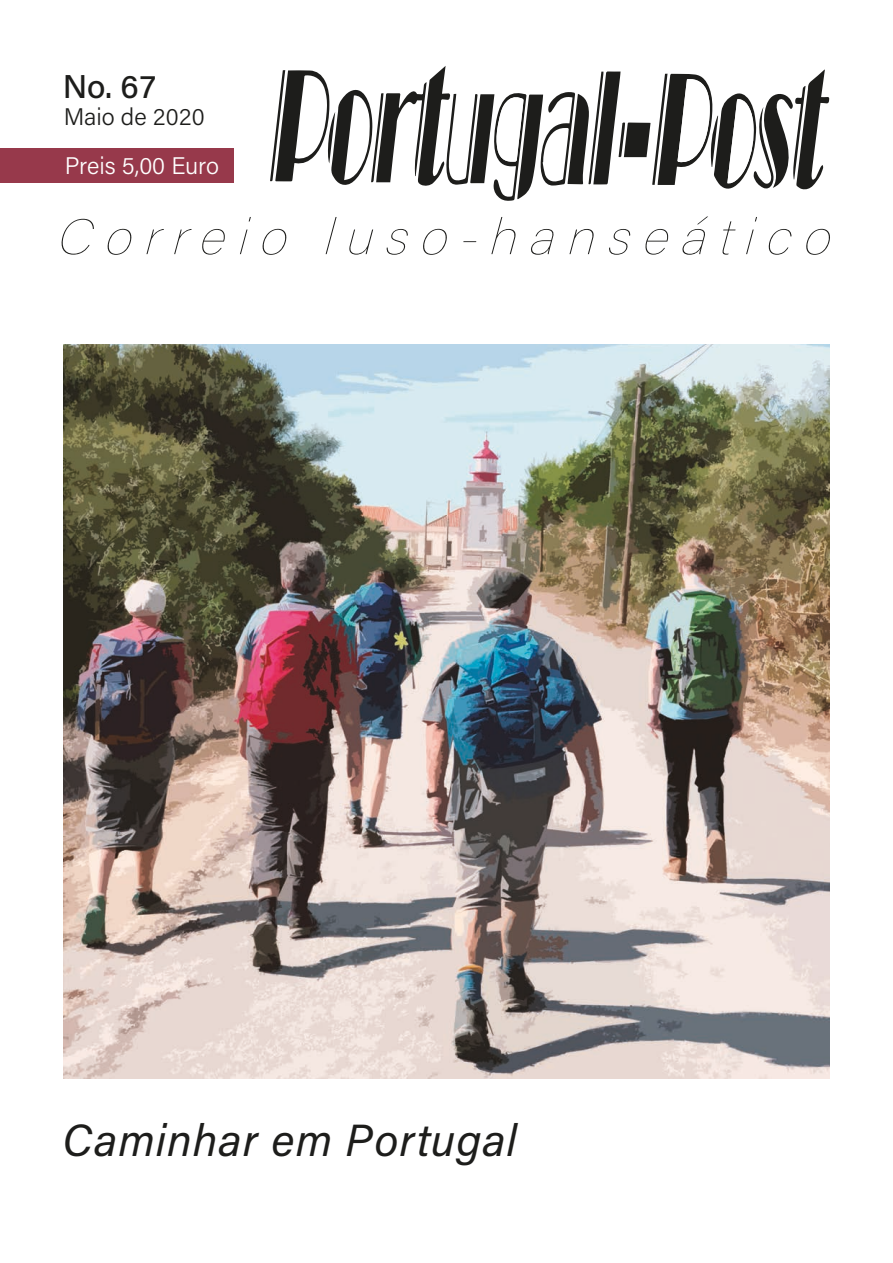
<style>
.page{position:relative;width:893px;height:1263px;background:#fff}
.page>*{position:absolute;margin:0;border:0;box-sizing:border-box;transform-origin:0 0}
.t1{font:italic 100 49.5px "Acumin Pro";color:#1d1d1b;scale:1.04 1}
.t2{font:italic 45px "Acumin Pro";letter-spacing:.02em;color:#1d1d1b}
.t3{font:500 33px "Acumin Pro";color:#1d1d1b}
.t4{font:300 24px "Acumin Pro";letter-spacing:-.005em;color:#fff}
.t5{font:300 24px "Acumin Pro";color:#1d1d1b}
</style>
<div class="page">
<img style="left:64px;top:344px;width:765px;height:734px">
<div style="left:0;top:148px;width:234px;height:35px;background:#97394b"></div>
<svg style="left:270px;top:66px;width:559px;height:135px"></svg>
<p class="t3" style="left:63px;top:63px;width:96px">No. 67</p>
<p class="t5" style="left:64px;top:100px;width:142px">Maio de 2020</p>
<p class="t4" style="left:65px;top:149px;width:156px">Preis 5,00 Euro</p>
<p class="t1" style="left:55px;top:203px;width:762px">Correio luso-hanseático</p>
<p class="t2" style="left:63px;top:1108px;width:456px">Caminhar em Portugal</p>
</div>
